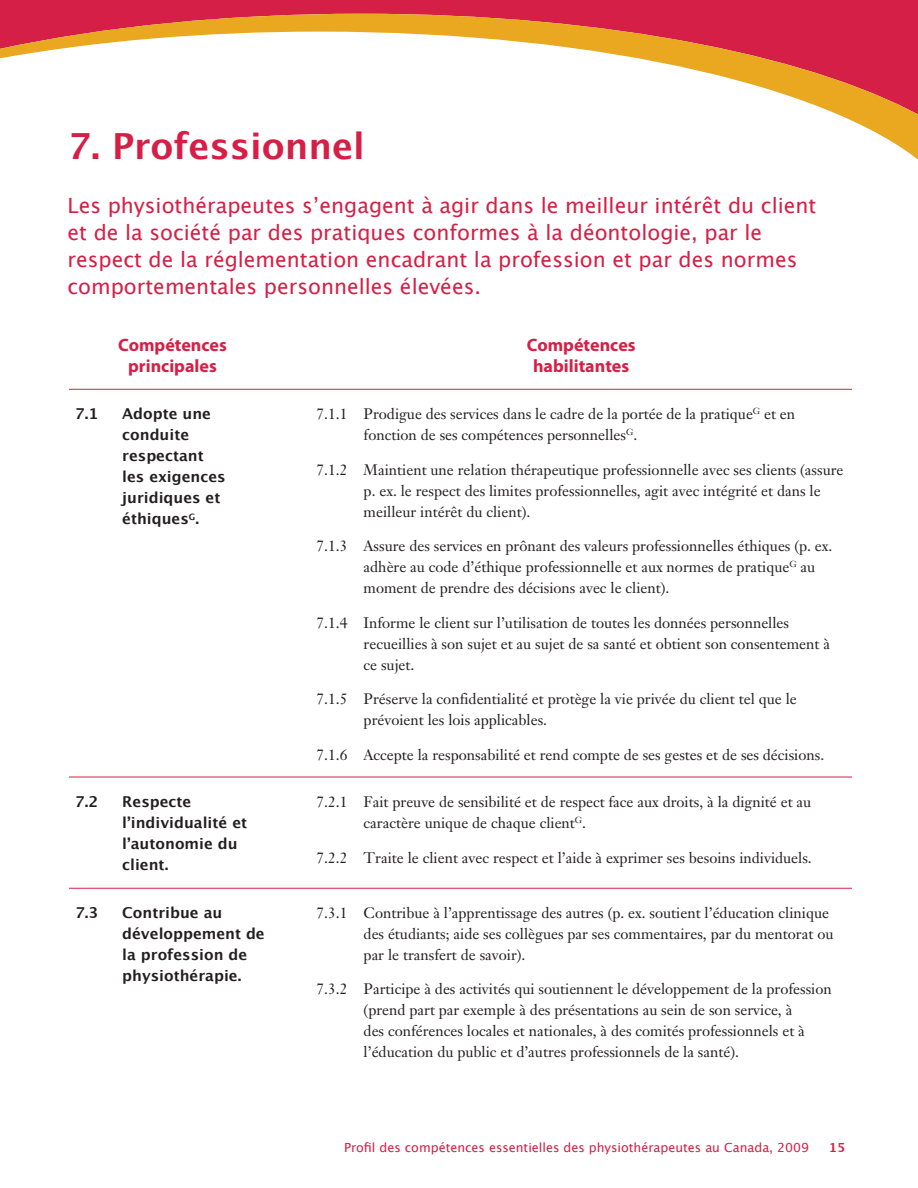
<style>
.page{position:relative;width:918px;height:1188px;background:#fff}
.page>*{position:absolute;margin:0;border:0;box-sizing:border-box;transform-origin:0 0}
.t1{font:700 36px "Lucida Grande";color:#d61f46}
.t2{font:21px/27px "Lucida Grande";color:#d61f46}
.t3{font:700 18px/21px "Myriad Pro";color:#d61f46;text-align:center}
.t4{font:15px/21px "Janson Text";color:#231f20}
.t5{font:700 15px/21px "Lucida Grande";color:#231f20}
.t6{font:12.6px "Lucida Grande";color:#d61f46}
.t7{font:700 12.6px "Lucida Grande";color:#d61f46}
</style>
<div class="page">
<div style="left:0;top:0;width:918px;height:14px;background:#d61f46"></div>
<svg style="left:0;top:14px;width:918px;height:146px"></svg>
<hr style="left:69px;top:389px;width:783px;height:1px;background:#d61f46">
<hr style="left:69px;top:777px;width:783px;height:1px;background:#d61f46">
<hr style="left:69px;top:888px;width:783px;height:1px;background:#d61f46">
<h1 class="t1" style="left:68px;top:117px;width:299px">7. Professionnel</h1>
<p class="t2" style="left:68px;top:192px;width:750px">Les physiothérapeutes s’engagent à agir dans le meilleur intérêt du client et de la société par des pratiques conformes à la déontologie, par le respect de la réglementation encadrant la profession et par des normes comportementales personnelles élevées.</p>
<p class="t3" style="left:118px;top:334px;width:110px">Compétences principales</p>
<p class="t3" style="left:527px;top:334px;width:110px">Compétences habilitantes</p>
<p class="t5" style="left:75px;top:404px;width:25px">7.1</p>
<p class="t5" style="left:122px;top:404px;width:105px">Adopte une conduite respectant les exigences juridiques et éthiques<sup>G</sup>.</p>
<p class="t4" style="left:364px;top:404px;width:433px;text-indent:-47px">7.1.1 Prodigue des services dans le cadre de la portée de la pratique<sup>G</sup> et en fonction de ses compétences personnelles<sup>G</sup>.</p>
<p class="t4" style="left:364px;top:459px;width:481px;text-indent:-47px">7.1.2 Maintient une relation thérapeutique professionnelle avec ses clients (assure p. ex. le respect des limites professionnelles, agit avec intégrité et dans le meilleur intérêt du client).</p>
<p class="t4" style="left:364px;top:536px;width:470px;text-indent:-47px">7.1.3 Assure des services en prônant des valeurs professionnelles éthiques (p. ex. adhère au code d’éthique professionnelle et aux normes de pratique<sup>G</sup> au moment de prendre des décisions avec le client).</p>
<p class="t4" style="left:364px;top:612px;width:468px;text-indent:-47px">7.1.4 Informe le client sur l’utilisation de toutes les données personnelles recueillies à son sujet et au sujet de sa santé et obtient son consentement à ce sujet.</p>
<p class="t4" style="left:364px;top:689px;width:435px;text-indent:-47px">7.1.5 Préserve la confidentialité et protège la vie privée du client tel que le prévoient les lois applicables.</p>
<p class="t4" style="left:316px;top:744px;width:509px">7.1.6 Accepte la responsabilité et rend compte de ses gestes et de ses décisions.</p>
<p class="t5" style="left:75px;top:792px;width:25px">7.2</p>
<p class="t5" style="left:122px;top:792px;width:126px">Respecte l’individualité et l’autonomie du client.</p>
<p class="t4" style="left:364px;top:792px;width:449px;text-indent:-47px">7.2.1 Fait preuve de sensibilité et de respect face aux droits, à la dignité et au caractère unique de chaque client<sup>G</sup>.</p>
<p class="t4" style="left:316px;top:847px;width:497px">7.2.2 Traite le client avec respect et l’aide à exprimer ses besoins individuels.</p>
<p class="t5" style="left:75px;top:902px;width:25px">7.3</p>
<p class="t5" style="left:122px;top:902px;width:144px">Contribue au développement de la profession de physiothérapie.</p>
<p class="t4" style="left:364px;top:902px;width:471px;text-indent:-47px">7.3.1 Contribue à l’apprentissage des autres (p. ex. soutient l’éducation clinique des étudiants; aide ses collègues par ses commentaires, par du mentorat ou par le transfert de savoir).</p>
<p class="t4" style="left:364px;top:979px;width:470px;text-indent:-47px">7.3.2 Participe à des activités qui soutiennent le développement de la profession (prend part par exemple à des présentations au sein de son service, à<br>des conférences locales et nationales, à des comités professionnels et à l’éducation du public et d’autres professionnels de la santé).</p>
<p class="t6" style="left:344px;top:1140px;width:466px">Profil des compétences essentielles des physiothérapeutes au Canada, 2009</p>
<p class="t7" style="left:829px;top:1137px;width:18px">15</p>
</div>
